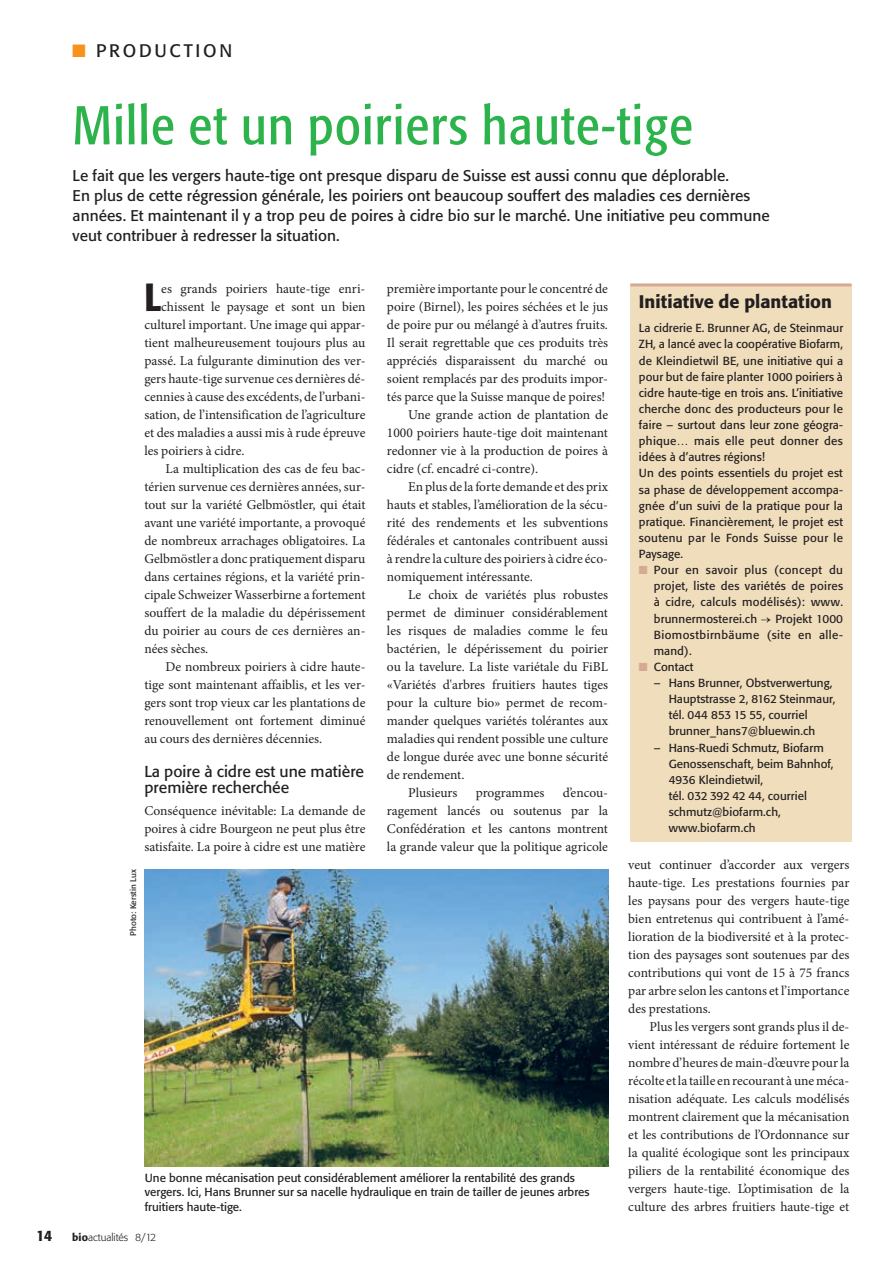
<style>
.page{position:relative;width:893px;height:1263px;background:#fff}
.page>*{position:absolute;margin:0;border:0;box-sizing:border-box;transform-origin:0 0}
.t1{font:condensed 54px "Formata BQ";letter-spacing:.025em;color:#2cb34b}
.t2{font:500 condensed 38.85px "Formata BQ";color:#231f20}
.t3{font:500 18px "Formata BQ";color:#231f20}
.t4{font:18px "Formata BQ";letter-spacing:.15em;color:#231f20}
.t5{font:15.75px/16.5px "Formata BQ";color:#231f20}
.t6{font:15.3px/20px "Formata BQ";letter-spacing:.005em;color:#231f20}
.t7{font:500 15px "Formata BQ";color:#231f20}
.t8{font:13.5px/18px "Minion Pro";color:#231f20;text-align:justify}
.t9{font:11.7px/16px "Formata BQ";letter-spacing:.005em;color:#231f20}
.t10{font:300 10.5px "Formata BQ";color:#231f20}
.t11{font:8.25px "Formata BQ";color:#231f20}
.s1{color:#f7931d}
.s2{font-weight:500}
.s3{color:#d6a993}
.s4{font-family:"Minion Pro"}
</style>
<div class="page">
<img style="left:145px;top:870px;width:463px;height:296px">
<div style="left:630px;top:285px;width:221px;height:557px;background:#efddbc"></div>
<hr style="left:630px;top:283px;width:221px;height:3px;background:#d6a993">
<h3 class="t4" style="left:72px;top:40px;width:161px"><span class="s1">■</span> PRODUCTION</h3>
<h1 class="t1" style="left:73px;top:94px;width:622px">Mille et un poiriers haute-tige</h1>
<p class="t6" style="left:73px;top:166px;width:699px">Le fait que les vergers haute-tige ont presque disparu de Suisse est aussi connu que déplorable.<br>En plus de cette régression générale, les poiriers ont beaucoup souffert des maladies ces dernières années. Et maintenant il y a trop peu de poires à cidre bio sur le marché. Une initiative peu commune veut contribuer à redresser la situation.</p>
<p class="t11" style="left:128px;top:935px;width:67px;rotate:-90deg">Photo: Kerstin Lux</p>
<h2 class="t2" style="left:144px;top:274px;width:18px">L</h2>
<p class="t8" style="left:161px;top:280px;width:206px">es grands poiriers haute-tige enri-</p>
<p class="t8" style="left:161px;top:298px;width:206px">chissent le paysage et sont un bien</p>
<p class="t8" style="left:144px;top:316px;width:223px">culturel important. Une image qui appar-</p>
<p class="t8" style="left:144px;top:334px;width:223px">tient malheureusement toujours plus au</p>
<p class="t8" style="left:144px;top:352px;width:223px">passé. La fulgurante diminution des ver-</p>
<p class="t8" style="left:144px;top:370px;width:223px">gers haute-tige survenue ces dernières dé-</p>
<p class="t8" style="left:144px;top:388px;width:223px">cennies à cause des excédents, de l’urbani-</p>
<p class="t8" style="left:144px;top:406px;width:223px">sation, de l’intensification de l’agriculture</p>
<p class="t8" style="left:144px;top:424px;width:223px">et des maladies a aussi mis à rude épreuve</p>
<p class="t8" style="left:144px;top:442px;width:102px">les poiriers à cidre.</p>
<p class="t8" style="left:166px;top:460px;width:201px">La multiplication des cas de feu bac-</p>
<p class="t8" style="left:144px;top:478px;width:223px">térien survenue ces dernières années, sur-</p>
<p class="t8" style="left:144px;top:496px;width:223px">tout sur la variété Gelbmöstler, qui était</p>
<p class="t8" style="left:144px;top:514px;width:223px">avant une variété importante, a provoqué</p>
<p class="t8" style="left:144px;top:532px;width:223px">de nombreux arrachages obligatoires. La</p>
<p class="t8" style="left:144px;top:550px;width:223px">Gelbmöstler a donc pratiquement disparu</p>
<p class="t8" style="left:144px;top:568px;width:223px">dans certaines régions, et la variété prin-</p>
<p class="t8" style="left:144px;top:586px;width:223px">cipale Schweizer Wasserbirne a fortement</p>
<p class="t8" style="left:144px;top:604px;width:223px">souffert de la maladie du dépérissement</p>
<p class="t8" style="left:144px;top:622px;width:223px">du poirier au cours de ces dernières an-</p>
<p class="t8" style="left:144px;top:640px;width:66px">nées sèches.</p>
<p class="t8" style="left:166px;top:658px;width:201px">De nombreux poiriers à cidre haute-</p>
<p class="t8" style="left:144px;top:676px;width:223px">tige sont maintenant affaiblis, et les ver-</p>
<p class="t8" style="left:144px;top:694px;width:223px">gers sont trop vieux car les plantations de</p>
<p class="t8" style="left:144px;top:712px;width:223px">renouvellement ont fortement diminué</p>
<p class="t8" style="left:144px;top:730px;width:179px">au cours des dernières décennies.</p>
<p class="t5" style="left:144px;top:763px;width:221px">La poire à cidre est une matière première recherchée</p>
<p class="t8" style="left:144px;top:802px;width:223px">Conséquence inévitable: La demande de poires à cidre Bourgeon ne peut plus être satisfaite. La poire à cidre est une matière</p>
<p class="t8" style="left:387px;top:280px;width:223px">première importante pour le concentré de</p>
<p class="t8" style="left:387px;top:298px;width:223px">poire (Birnel), les poires séchées et le jus</p>
<p class="t8" style="left:387px;top:316px;width:223px">de poire pur ou mélangé à d’autres fruits.</p>
<p class="t8" style="left:387px;top:334px;width:223px">Il serait regrettable que ces produits très</p>
<p class="t8" style="left:387px;top:352px;width:223px">appréciés disparaissent du marché ou</p>
<p class="t8" style="left:387px;top:370px;width:223px">soient remplacés par des produits impor-</p>
<p class="t8" style="left:387px;top:388px;width:220px">tés parce que la Suisse manque de poires!</p>
<p class="t8" style="left:408px;top:406px;width:201px">Une grande action de plantation de</p>
<p class="t8" style="left:387px;top:424px;width:223px">1000 poiriers haute-tige doit maintenant</p>
<p class="t8" style="left:387px;top:442px;width:223px">redonner vie à la production de poires à</p>
<p class="t8" style="left:387px;top:460px;width:153px">cidre (cf. encadré ci-contre).</p>
<p class="t8" style="left:408px;top:478px;width:201px">En plus de la forte demande et des prix</p>
<p class="t8" style="left:387px;top:496px;width:223px">hauts et stables, l’amélioration de la sécu-</p>
<p class="t8" style="left:387px;top:514px;width:223px">rité des rendements et les subventions</p>
<p class="t8" style="left:387px;top:532px;width:223px">fédérales et cantonales contribuent aussi</p>
<p class="t8" style="left:387px;top:550px;width:223px">à rendre la culture des poiriers à cidre éco-</p>
<p class="t8" style="left:387px;top:568px;width:147px">nomiquement intéressante.</p>
<p class="t8" style="left:408px;top:586px;width:201px">Le choix de variétés plus robustes</p>
<p class="t8" style="left:387px;top:604px;width:223px">permet de diminuer considérablement</p>
<p class="t8" style="left:387px;top:622px;width:223px">les risques de maladies comme le feu</p>
<p class="t8" style="left:387px;top:640px;width:223px">bactérien, le dépérissement du poirier</p>
<p class="t8" style="left:387px;top:658px;width:223px">ou la tavelure. La liste variétale du FiBL</p>
<p class="t8" style="left:387px;top:676px;width:223px">«Variétés d'arbres fruitiers hautes tiges</p>
<p class="t8" style="left:387px;top:694px;width:223px">pour la culture bio» permet de recom-</p>
<p class="t8" style="left:387px;top:712px;width:223px">mander quelques variétés tolérantes aux</p>
<p class="t8" style="left:387px;top:730px;width:223px">maladies qui rendent possible une culture</p>
<p class="t8" style="left:387px;top:748px;width:223px">de longue durée avec une bonne sécurité</p>
<p class="t8" style="left:387px;top:766px;width:79px">de rendement.</p>
<p class="t8" style="left:408px;top:784px;width:51px">Plusieurs</p>
<p class="t8" style="left:476px;top:784px;width:70px">programmes</p>
<p class="t8" style="left:387px;top:784px;width:223px;text-indent:176px">d’encou&shy;ragement lancés ou soutenus par la Confédération et les cantons montrent la grande valeur que la politique agricole</p>
<p class="t9" style="left:145px;top:1170px;width:446px;line-height:14.5px">Une bonne mécanisation peut considérablement améliorer la rentabilité des grands vergers. Ici, Hans Brunner sur sa nacelle hydraulique en train de tailler de jeunes arbres fruitiers haute-tige.</p>
<p class="t7" style="left:36px;top:1226px;width:18px">14</p>
<p class="t10" style="left:72px;top:1231px;width:85px"><span class="s2">bio</span>actualités 8/12</p>
<h3 class="t3" style="left:639px;top:290px;width:195px">Initiative de plantation</h3>
<p class="t9" style="left:639px;top:320px;width:206px">La cidrerie E. Brunner AG, de Steinmaur ZH, a lancé avec la coopérative Biofarm, de Kleindietwil BE, une initiative qui a pour but de faire planter 1000 poiriers à cidre haute-tige en trois ans. L’initiative cherche donc des producteurs pour le faire – surtout dans leur zone géogra&shy;phique… mais elle peut donner des idées à d’autres régions!<br>Un des points essentiels du projet est sa phase de développement accompa&shy;gnée d’un suivi de la pratique pour la pratique. Financièrement, le projet est soutenu par le Fonds Suisse pour le Paysage.</p>
<p class="t9" style="left:654px;top:562px;width:191px;text-align:justify;text-indent:-15px"><span class="s3">■</span> Pour en savoir plus (concept du projet, liste des variétés de poires à cidre, calculs modélisés): www. brunnermosterei.ch <span class="s4">→</span> Projekt 1000<br>Biomostbirnbäume (site en alle&shy;mand).</p>
<p class="t9" style="left:639px;top:659px;width:56px"><span class="s3">■</span> Contact</p>
<p class="t9" style="left:669px;top:675px;width:168px;text-indent:-15px">– Hans Brunner, Obstverwertung,<br>Hauptstrasse 2, 8162 Steinmaur, tél. 044 853 15 55, courriel brunner_hans7@bluewin.ch</p>
<p class="t9" style="left:669px;top:739px;width:166px;text-indent:-15px">– Hans-Ruedi Schmutz, Biofarm<br>Genossenschaft, beim Bahnhof,<br>4936 Kleindietwil,<br>tél. 032 392 42 44, courriel schmutz@biofarm.ch, www.biofarm.ch</p>
<p class="t8" style="left:628px;top:856px;width:223px">veut continuer d’accorder aux vergers haute-tige. Les prestations fournies par les paysans pour des vergers haute-tige bien entretenus qui contribuent à l’amé&shy;lioration de la biodiversité et à la protec&shy;tion des paysages sont soutenues par des contributions qui vont de 15 à 75 francs par arbre selon les cantons et l’importance des prestations.</p>
<p class="t8" style="left:628px;top:1018px;width:223px;text-indent:21px">Plus les vergers sont grands plus il de&shy;vient intéressant de réduire fortement le nombre d’heures de main-d’œuvre pour la récolte et la taille en recourant à une méca&shy;nisation adéquate. Les calculs modélisés montrent clairement que la mécanisation et les contributions de l’Ordonnance sur la qualité écologique sont les principaux piliers de la rentabilité économique des vergers haute-tige. L’optimisation de la culture des arbres fruitiers haute-tige et</p>
</div>
